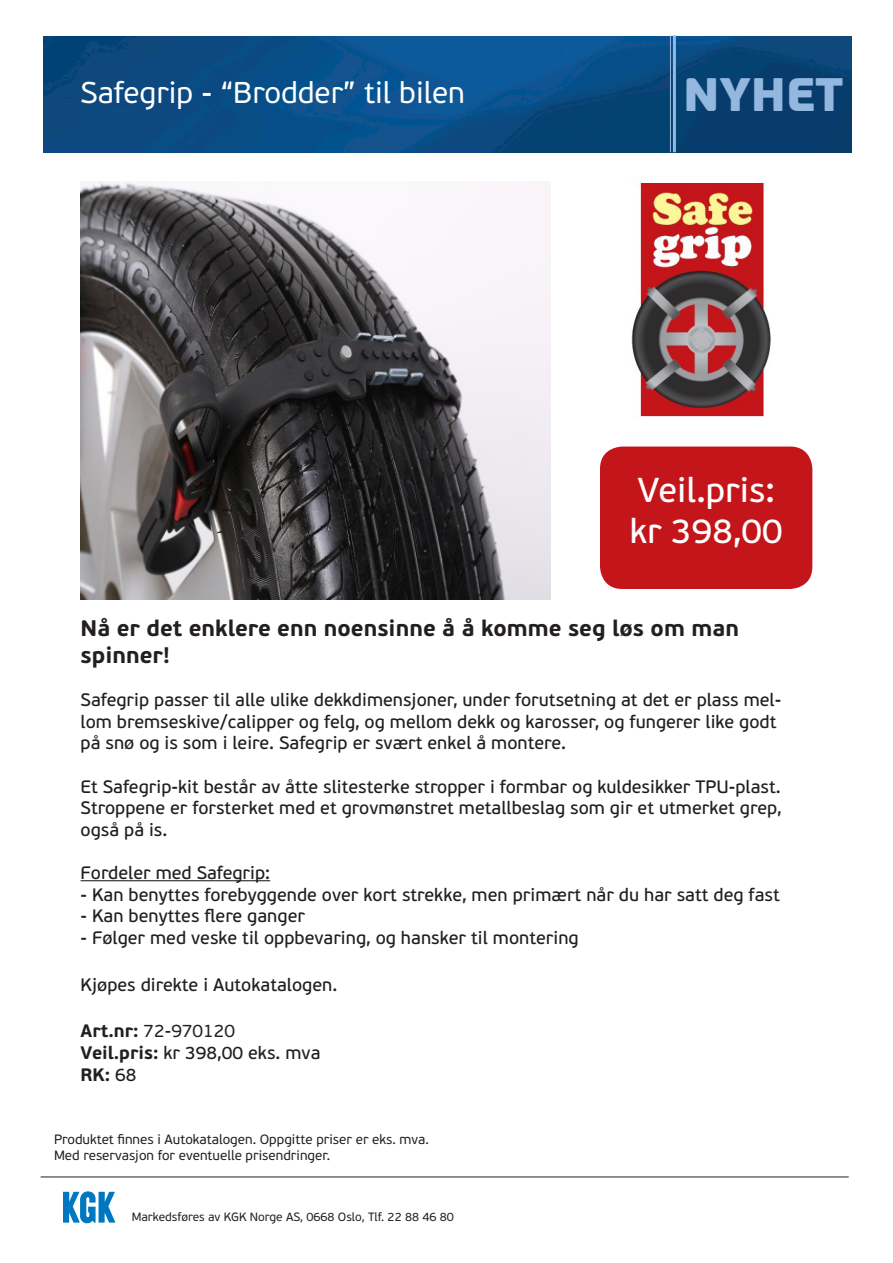
<style>
.page{position:relative;width:893px;height:1263px;background:#fff}
.page>*{position:absolute;margin:0;border:0;box-sizing:border-box;transform-origin:0 0}
.Rubrik_2_i_huvudet{font:900 46.95px "PF Beau Sans Pro";color:#94b7e0}
.t1{font:34.5px/41.4px "PF Beau Sans Pro Bbook";color:#fff}
.t2{font:30px "PF Beau Sans Pro";color:#fff}
.t3{font:700 22.5px/27px "PF Beau Sans Pro";color:#231f20}
.t4{font:18px/21.6px "PF Beau Sans Pro Bbook";color:#231f20}
.t5{font:18px "PF Beau Sans Pro";color:#231f20}
.t6{font:700 18px "PF Beau Sans Pro";color:#231f20}
.Orderuppgifter{font:13.5px/16.2px "PF Beau Sans Pro";color:#231f20}
.Avs{font:12px "PF Beau Sans Pro";color:#231f20}
.s1{font-weight:700}
.s2{font-family:"PF Beau Sans Pro";font-weight:700}
.s3{font-family:"PF Beau Sans Pro Bbook";font-weight:400}
</style>
<div class="page">
<img style="left:43px;top:36px;width:808px;height:117px">
<svg style="left:63px;top:1191px;width:52px;height:32px"></svg>
<hr style="left:41px;top:1176px;width:808px;height:1px;background:#231f20">
<div style="left:600px;top:446px;width:212px;height:143px;background:#c4151a;border-radius:22px"></div>
<hr style="left:81px;top:880px;width:189px;height:1px;background:#231f20">
<img style="left:632px;top:181px;width:139px;height:236px">
<img style="left:81px;top:181px;width:470px;height:418px">
<hr style="left:673px;top:35px;width:3px;height:117px;background:#94b7e0">
<hr style="left:670px;top:35px;width:1px;height:117px;background:#94b7e0">
<p class="t2" style="left:81px;top:75px;width:386px">Safegrip - “Brodder” til bilen</p>
<p class="Rubrik_2_i_huvudet" style="left:683px;top:65px;width:161px">NYHET</p>
<p class="t1" style="left:630px;top:470px;width:154px">Veil.pris: kr 398,00</p>
<p class="t3" style="left:81px;top:615px;width:660px">Nå er det enklere enn noensinne å å komme seg løs om man spinner!</p>
<p class="t4" style="left:81px;top:690px;width:702px">Safegrip passer til alle ulike dekkdimensjoner, under forutsetning at det er plass mel&shy;lom bremseskive/calipper og felg, og mellom dekk og karosser, og fungerer like godt på snø og is som i leire. Safegrip er svært enkel å montere.</p>
<p class="t4" style="left:81px;top:776px;width:703px;text-align:justify">Et Safegrip-kit består av åtte slitesterke stropper i formbar og kuldesikker TPU-plast.<br>Stroppene er forsterket med et grovmønstret metallbeslag som gir et utmerket grep, også på is.</p>
<p class="t4" style="left:81px;top:862px;width:191px">Fordeler med Safegrip:</p>
<p class="t4" style="left:81px;top:884px;width:701px">- Kan benyttes forebyggende over kort strekke, men primært når du har satt deg fast</p>
<p class="t4" style="left:81px;top:906px;width:226px">- Kan benyttes flere ganger</p>
<p class="t4" style="left:81px;top:927px;width:500px">- Følger med veske til oppbevaring, og hansker til montering</p>
<p class="t4" style="left:81px;top:974px;width:258px">Kjøpes direkte i Autokatalogen.</p>
<p class="t5" style="left:81px;top:1021px;width:156px"><span class="s1">Art.nr:</span> 72-970120</p>
<p class="t4" style="left:81px;top:1042px;width:241px"><span class="s2">Veil.pris:</span> kr 398,00 eks. mva</p>
<p class="t6" style="left:81px;top:1063px;width:58px">RK: <span class="s3">68</span></p>
<p class="Orderuppgifter" style="left:54px;top:1131px;width:376px">Produktet finnes i Autokatalogen. Oppgitte priser er eks. mva.<br>Med reservasjon for eventuelle prisendringer.</p>
<p class="Avs" style="left:132px;top:1210px;width:324px">Markedsføres av KGK Norge AS, 0668 Oslo, Tlf. 22 88 46 80</p>
</div>
